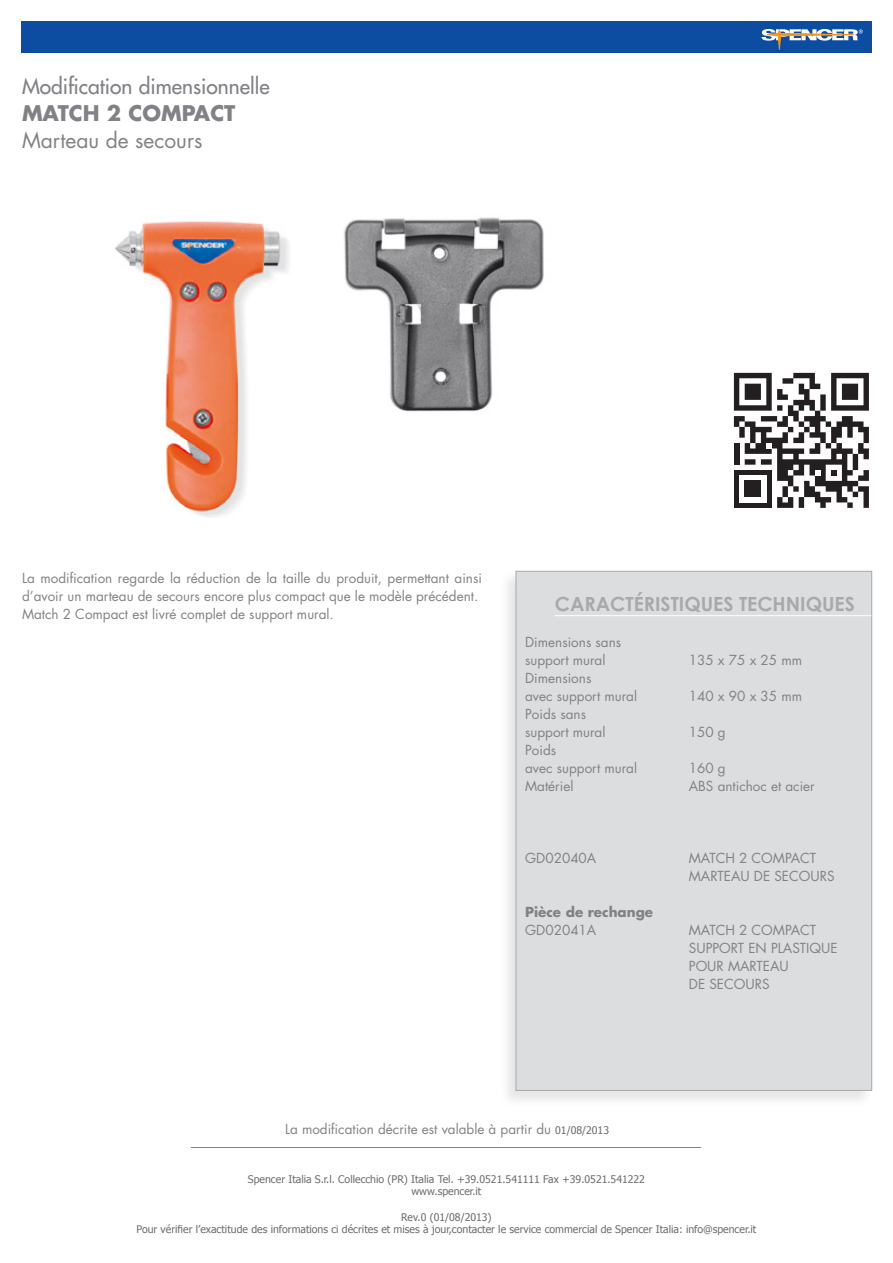
<style>
.page{position:relative;width:893px;height:1263px;background:#fff}
.page>*{position:absolute;margin:0;border:0;box-sizing:border-box;transform-origin:0 0}
.Sottotitolo{font:21px "Futura";color:#808285}
.Sottotitolo-2{font:21px "Futura";color:#808285}
.Sottotitolo-3{font:700 21px "Futura";color:#808285}
.TITOLO_DATI_TECNICI{font:700 19.5px "Century Gothic";color:#a8a9ad}
.Testo{font:13.5px/18px "Futura";color:#808285}
.Testo-2{font:700 13.5px "Futura";color:#808285}
.Testo-3{font:10.5px "Tahoma";color:#6c6d70}
</style>
<div class="page">
<div style="left:21px;top:21px;width:851px;height:31px;background:#0d4da1"></div>
<svg style="left:761px;top:29px;width:102px;height:24px"></svg>
<hr style="left:191px;top:1147px;width:510px;height:1px;background:#808285">
<div style="left:499px;top:569px;width:375px;height:538px;background:#f2f2f2"></div>
<div style="left:516px;top:571px;width:356px;height:520px;background:#dcdddf;border:1px solid #a8a9ad"></div>
<hr style="left:554px;top:615px;width:317px;height:1px;background:#fff">
<img style="left:114px;top:221px;width:175px;height:296px">
<img style="left:344px;top:217px;width:200px;height:195px">
<svg style="left:734px;top:373px;width:135px;height:135px"></svg>
<p class="Sottotitolo" style="left:22px;top:73px;width:249px">Modification dimensionnelle</p>
<p class="Sottotitolo-3" style="left:22px;top:99px;width:215px">MATCH 2 COMPACT</p>
<p class="Sottotitolo-2" style="left:22px;top:127px;width:182px">Marteau de secours</p>
<p class="Testo" style="left:22px;top:569px;width:461px">La modification regarde la réduction de la taille du produit, permettant ainsi ’d avoir un marteau de secours encore plus compact que le modèle précédent.</p>
<p class="Testo" style="left:22px;top:605px;width:313px">Match 2 Compact est livré complet de support mural.</p>
<p class="TITOLO_DATI_TECNICI" style="left:555px;top:591px;width:301px">CARACTÉRISTIQUES TECHNIQUES</p>
<p class="Testo" style="left:525px;top:633px;width:98px">Dimensions sans</p>
<p class="Testo" style="left:525px;top:651px;width:82px">support mural</p>
<p class="Testo" style="left:525px;top:669px;width:68px">Dimensions</p>
<p class="Testo" style="left:689px;top:651px;width:115px">135 x 75 x 25 mm</p>
<p class="Testo" style="left:525px;top:687px;width:113px">avec support mural</p>
<p class="Testo" style="left:525px;top:705px;width:62px">Poids sans</p>
<p class="Testo" style="left:689px;top:687px;width:115px">140 x 90 x 35 mm</p>
<p class="Testo" style="left:525px;top:723px;width:82px">support mural</p>
<p class="Testo" style="left:525px;top:741px;width:33px">Poids</p>
<p class="Testo" style="left:689px;top:723px;width:38px">150 g</p>
<p class="Testo" style="left:525px;top:759px;width:113px">avec support mural</p>
<p class="Testo" style="left:689px;top:759px;width:38px">160 g</p>
<p class="Testo" style="left:525px;top:777px;width:50px">Matériel</p>
<p class="Testo" style="left:689px;top:777px;width:127px">ABS antichoc et acier</p>
<p class="Testo" style="left:525px;top:849px;width:73px">GD02040A</p>
<p class="Testo" style="left:689px;top:849px;width:129px">MATCH 2 COMPACT</p>
<p class="Testo" style="left:689px;top:867px;width:147px">MARTEAU DE SECOURS</p>
<p class="Testo-2" style="left:525px;top:903px;width:129px">Pièce de rechange</p>
<p class="Testo" style="left:525px;top:921px;width:73px">GD02041A</p>
<p class="Testo" style="left:689px;top:921px;width:129px">MATCH 2 COMPACT</p>
<p class="Testo" style="left:689px;top:939px;width:150px">SUPPORT EN PLASTIQUE</p>
<p class="Testo" style="left:689px;top:957px;width:101px">POUR MARTEAU</p>
<p class="Testo" style="left:689px;top:975px;width:82px">DE SECOURS</p>
<p class="Testo" style="left:285px;top:1120px;width:268px">La modification décrite est valable à partir du</p>
<p class="Testo-3" style="left:555px;top:1124px;width:55px">01/08/2013</p>
<p class="Testo-3" style="left:248px;top:1172px;width:399px">Spencer Italia .l.r.S Collecchio (PR) Italia Tel. +39.0521.541111 Fax +39.0521.541222</p>
<p class="Testo-3" style="left:411px;top:1185px;width:71px">www.spencer i t.</p>
<p class="Testo-3" style="left:401px;top:1210px;width:92px">Rev.0 )01/08/2013(</p>
<p class="Testo-3" style="left:136px;top:1223px;width:621px">Pour vérifier ’l exactitude des informations ci décrites et mises à jour,contacter le service commercial de Spencer Italia: info@spencer i t.</p>
</div>
